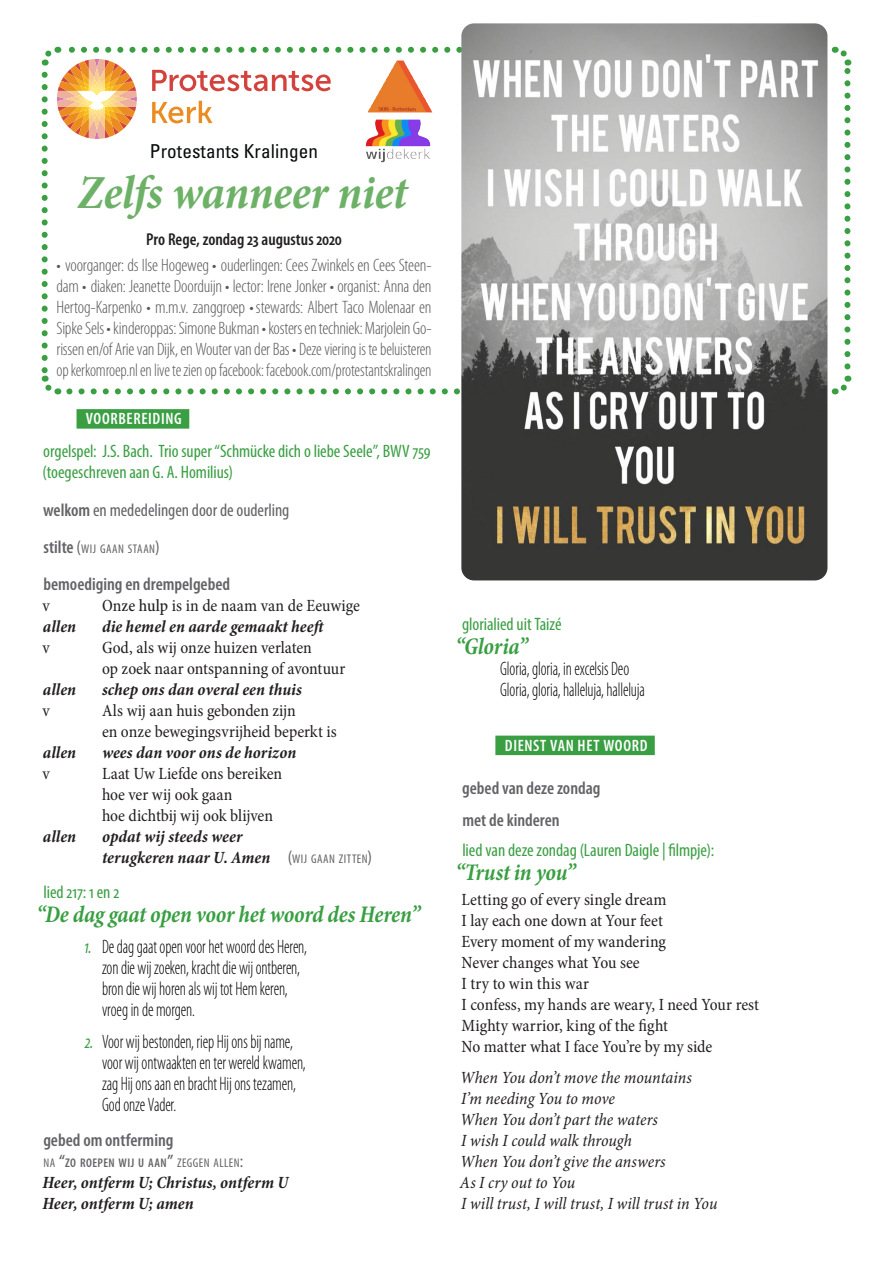
<style>
.page{position:relative;width:893px;height:1263px;background:#fff}
.page>*{position:absolute;margin:0;border:0;box-sizing:border-box;transform-origin:0 0}
.kopje_gecentreerd{font:italic 700 condensed 48px "Minion Pro";letter-spacing:-.01em;color:#6db167}
.lied{font:italic 700 condensed 24px "Minion Pro";letter-spacing:-.01em;color:#399f42;scale:.95 1}
.Liedtekst{font:300 condensed 19.5px "Myriad Pro";letter-spacing:-.01em;color:#000;scale:.85 1}
.t1{font:condensed 19.2px "Univers";letter-spacing:.005em;color:#070a0b}
.structuur_gecentreer{font:300 condensed 18px/21px "Myriad Pro";letter-spacing:-.01em;color:#57585a;text-align:justify}
.structuur_in_kleur{font:condensed 18px/21px "Myriad Pro";letter-spacing:-.005em;color:#399f42}
.structuur{font:600 condensed 18px "Myriad Pro";color:#636366}
.structuur-2{font:condensed 18px "Myriad Pro";letter-spacing:-.005em;color:#636366}
.t2{font:condensed 17.25px "Minion Pro";letter-spacing:-.005em;color:#231f20}
.t3{font:italic 700 condensed 17.25px "Minion Pro";color:#231f20}
.t4{font:italic condensed 17.25px "Minion Pro";color:#231f20}
.t5{font:600 condensed 17.25px "Myriad Pro";color:#231f20}
.t6{font:condensed 17.25px "Minion Pro";letter-spacing:.015em;color:#231f20}
.hoofdstructuur_litur{font:600 condensed 16.5px "Myriad Pro";letter-spacing:.04em;color:#fff}
.structuur-3{font:600 condensed 12.6px "Myriad Pro";letter-spacing:.03em;color:#636366}
.structuur-4{font:condensed 12.6px "Myriad Pro";letter-spacing:.04em;color:#636366}
.s1{font-weight:600}
.s2{font-weight:600;font-size:18px}
.s3{font-size:18px}
.s4{font-weight:500}
.s5{font-family:"Myriad Pro";font-weight:400;font-style:normal;font-size:18px;color:#636366}
.s6{font-family:"Myriad Pro";font-weight:400;font-style:normal;font-size:12.6px;color:#636366}
.s7{font-weight:400;font-style:italic;color:#399f42}
.s8{font-weight:400}
.s9{font-weight:400;font-size:18px}
</style>
<div class="page">
<svg style="left:41px;top:43px;width:811px;height:355px"></svg>
<img style="left:366px;top:120px;width:64px;height:26px">
<img style="left:368px;top:61px;width:64px;height:51px">
<div style="left:77px;top:409px;width:112px;height:20px;background:#399f42"></div>
<div style="left:495px;top:736px;width:160px;height:19px;background:#399f42"></div>
<img style="left:461px;top:23px;width:366px;height:557px">
<p class="t1" style="left:150px;top:139px;width:170px">Protestants Kralingen</p>
<p class="kopje_gecentreerd" style="left:78px;top:159px;width:331px">Zelfs wanneer niet</p>
<p class="t5" style="left:146px;top:230px;width:197px">Pro Rege, zondag 23 augustus 2020</p>
<p class="structuur_gecentreer" style="left:57px;top:255px;width:377px">• voorganger: ds Ilse Hogeweg • ouderlingen: Cees Zwinkels en Cees Steen&shy;dam • diaken: Jeanette Doorduijn • lector: Irene Jonker • organist: Anna den Hertog-Karpenko • m.m.v. zanggroep •stewards: Albert Taco Molenaar en Sipke Sels • kinderoppas: Simone Bukman • kosters en techniek: Marjolein Go&shy;rissen en/of Arie van Dijk, en Wouter van der Bas • Deze viering is te beluisteren op kerkomroep.nl en live te zien op facebook: facebook.com/protestantskralingen</p>
<p class="hoofdstructuur_litur" style="left:86px;top:410px;width:97px">VOORBEREIDING</p>
<p class="structuur_in_kleur" style="left:43px;top:440px;width:390px">orgelspel: J.S. Bach. Trio super “Schmücke dich o liebe Seele”, BWV 759 (toegeschreven aan G. A. Homilius)</p>
<p class="structuur-2" style="left:43px;top:499px;width:248px"><span class="s1">welkom</span> en mededelingen door de ouderling</p>
<p class="structuur-4" style="left:44px;top:541px;width:118px"><span class="s2">stilte</span> <span class="s3">(</span>WIJ GAAN STAAN<span class="s3">)</span></p>
<p class="structuur" style="left:44px;top:574px;width:188px">bemoediging en drempelgebed</p>
<p class="t2" style="left:42px;top:594px;width:9px">v</p>
<p class="t2" style="left:102px;top:594px;width:259px">On<span class="s4">ze hulp</span> is in de naam van de Eeuwige</p>
<p class="t3" style="left:43px;top:614px;width:35px">allen</p>
<p class="t3" style="left:102px;top:614px;width:226px">die hemel en aarde gemaakt heeft</p>
<p class="t2" style="left:42px;top:636px;width:9px">v</p>
<p class="t2" style="left:102px;top:636px;width:211px">God, als wij onze huizen verlaten</p>
<p class="t2" style="left:102px;top:657px;width:245px">op zoek naar ontspanning of avontuur</p>
<p class="t3" style="left:43px;top:677px;width:35px">allen</p>
<p class="t3" style="left:102px;top:677px;width:201px">schep ons dan overal een thuis</p>
<p class="t2" style="left:42px;top:699px;width:9px">v</p>
<p class="t2" style="left:102px;top:699px;width:195px">Als wij aan huis gebonden zijn</p>
<p class="t2" style="left:102px;top:720px;width:236px">en onze bewegingsvrijheid beperkt is</p>
<p class="t3" style="left:43px;top:740px;width:35px">allen</p>
<p class="t3" style="left:102px;top:740px;width:196px">wees dan voor ons de horizon</p>
<p class="t2" style="left:42px;top:762px;width:9px">v</p>
<p class="t2" style="left:102px;top:762px;width:182px">Laat Uw Liefde ons bereiken</p>
<p class="t2" style="left:102px;top:783px;width:132px">hoe ver wij ook gaan</p>
<p class="t2" style="left:102px;top:804px;width:172px">hoe dichtbij wij ook blijven</p>
<p class="t3" style="left:43px;top:824px;width:35px">allen</p>
<p class="t3" style="left:102px;top:824px;width:142px">opdat wij steeds weer</p>
<p class="t3" style="left:102px;top:845px;width:272px">terugkeren naar U. Amen <span class="s5">(</span><span class="s6">WIJ GAAN ZITTEN</span><span class="s5">)</span></p>
<p class="structuur_in_kleur" style="left:44px;top:881px;width:77px">lied 217: 1 en 2</p>
<p class="lied" style="left:36px;top:897px;width:405px">“De dag gaat open voor het woord des Heren”</p>
<p class="Liedtekst" style="left:85px;top:936px;width:263px"><span class="s7">1.</span> De dag gaat open voor het woord des Heren,</p>
<p class="Liedtekst" style="left:102px;top:957px;width:234px">zon die wij zoeken, kracht die wij ontberen,</p>
<p class="Liedtekst" style="left:102px;top:978px;width:220px">bron die wij horen als wij tot Hem keren,</p>
<p class="Liedtekst" style="left:102px;top:999px;width:111px">vroeg in de morgen.</p>
<p class="Liedtekst" style="left:85px;top:1031px;width:246px"><span class="s7">2.</span> Voor wij bestonden, riep Hij ons bij name,</p>
<p class="Liedtekst" style="left:102px;top:1052px;width:241px">voor wij ontwaakten en ter wereld kwamen,</p>
<p class="Liedtekst" style="left:102px;top:1073px;width:229px">zag Hij ons aan en bracht Hij ons tezamen,</p>
<p class="Liedtekst" style="left:102px;top:1094px;width:89px">God onze Vader.</p>
<p class="structuur" style="left:43px;top:1130px;width:132px">gebed om ontferming</p>
<p class="structuur-3" style="left:44px;top:1156px;width:201px"><span class="s8">NA</span> <span class="s3">“</span>ZO ROEPEN WIJ U AAN<span class="s3">”</span> <span class="s8">ZEGGEN ALLEN</span><span class="s9">:</span></p>
<p class="t3" style="left:42px;top:1171px;width:248px">Heer, ontferm U; Christus, ontferm U</p>
<p class="t3" style="left:42px;top:1192px;width:153px">Heer, ontferm U; amen</p>
<p class="structuur_in_kleur" style="left:462px;top:613px;width:101px">glorialied uit Taizé</p>
<p class="lied" style="left:455px;top:630px;width:78px">“Gloria”</p>
<p class="Liedtekst" style="left:500px;top:658px;width:153px">Gloria, gloria, in excelsis Deo</p>
<p class="Liedtekst" style="left:500px;top:679px;width:172px">Gloria, gloria, halleluja, halleluja</p>
<p class="hoofdstructuur_litur" style="left:505px;top:736px;width:144px">DIENST VAN HET WOORD</p>
<p class="structuur" style="left:462px;top:778px;width:140px">gebed van deze zondag</p>
<p class="structuur" style="left:462px;top:810px;width:99px">met de kinderen</p>
<p class="structuur_in_kleur" style="left:462px;top:839px;width:253px">lied van deze zondag (Lauren Daigle | filmpje):</p>
<p class="lied" style="left:455px;top:855px;width:128px">“Trust in you”</p>
<p class="t2" style="left:462px;top:888px;width:207px">Letting go of every single dream</p>
<p class="t2" style="left:462px;top:909px;width:203px">I lay each one down at Your feet</p>
<p class="t2" style="left:461px;top:930px;width:206px">Every moment of my wandering</p>
<p class="t2" style="left:462px;top:951px;width:180px">Never changes what You see</p>
<p class="t6" style="left:462px;top:972px;width:129px">I try to win this war</p>
<p class="t2" style="left:462px;top:993px;width:299px">I confess, my hands are weary, I need Your rest</p>
<p class="t2" style="left:461px;top:1014px;width:208px">Mighty warrior, king of the fight</p>
<p class="t2" style="left:462px;top:1035px;width:252px">No matter what I face You’re by my side</p>
<p class="t4" style="left:460px;top:1066px;width:233px">When You don’t move the mountains</p>
<p class="t4" style="left:461px;top:1087px;width:155px">I’m needing You to move</p>
<p class="t4" style="left:460px;top:1108px;width:199px">When You don’t part the waters</p>
<p class="t4" style="left:461px;top:1129px;width:172px">I wish I could walk through</p>
<p class="t4" style="left:460px;top:1150px;width:207px">When You don’t give the answers</p>
<p class="t4" style="left:460px;top:1171px;width:117px">As I cry out to You</p>
<p class="t4" style="left:461px;top:1192px;width:258px">I will trust, I will trust, I will trust in You</p>
</div>
